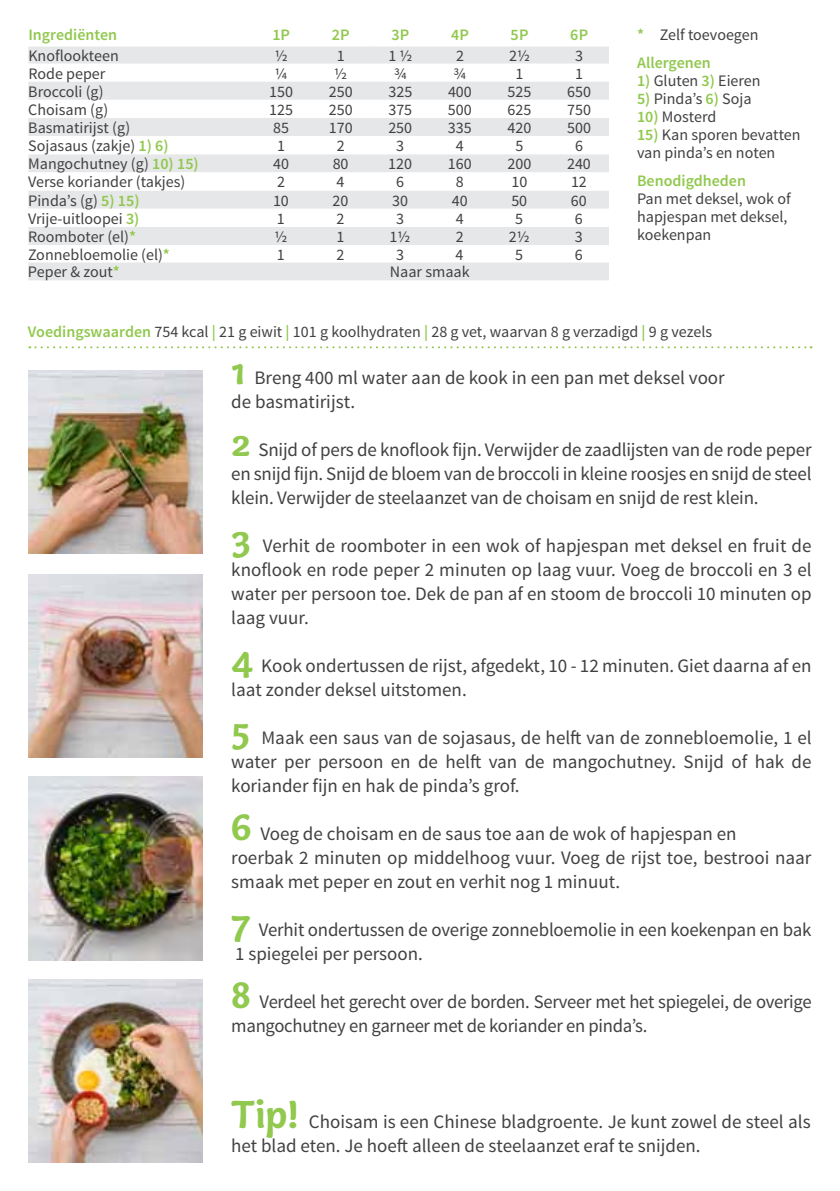
<style>
.page{position:relative;width:840px;height:1191px;background:#fff}
.page>*{position:absolute;margin:0;border:0;box-sizing:border-box;transform-origin:0 0}
.t1{font:19px/24px "Source Sans Pro";color:#414042}
.t2{font:16px/18px "Source Sans Pro";color:#414042}
.t3{font:600 16px "Source Sans Pro";color:#91c84e}
.s1{font-weight:600;color:#91c84e}
.s2{font-family:"Capucine Basic";font-weight:700;font-size:40px;color:#91c84e}
</style>
<div class="page">
<svg style="left:29px;top:346px;width:782px;height:2px"></svg>
<img style="left:28px;top:979px;width:175px;height:183px">
<img style="left:28px;top:776px;width:175px;height:184px">
<img style="left:28px;top:370px;width:175px;height:183px">
<img style="left:28px;top:574px;width:175px;height:183px">
<div style="left:28px;top:46px;width:580px;height:17px;background:#e6e7e8"></div>
<div style="left:28px;top:82px;width:580px;height:198px;background:#e6e7e8"></div>
<svg style="left:28px;top:100px;width:580px;height:162px"></svg>
<p class="t3" style="left:28px;top:25px;width:90px">Ingrediënten</p>
<p class="t3" style="left:272px;top:25px;width:19px">1P</p>
<p class="t3" style="left:332px;top:25px;width:19px">2P</p>
<p class="t3" style="left:391px;top:25px;width:19px">3P</p>
<p class="t3" style="left:451px;top:25px;width:19px">4P</p>
<p class="t3" style="left:510px;top:25px;width:19px">5P</p>
<p class="t3" style="left:570px;top:25px;width:19px">6P</p>
<p class="t2" style="left:28px;top:47px;width:92px">Knoflookteen</p>
<p class="t2" style="left:274px;top:47px;width:14px">½</p>
<p class="t2" style="left:336px;top:47px;width:9px">1</p>
<p class="t2" style="left:388px;top:47px;width:26px">1 ½</p>
<p class="t2" style="left:455px;top:47px;width:9px">2</p>
<p class="t2" style="left:509px;top:47px;width:22px">2½</p>
<p class="t2" style="left:575px;top:47px;width:9px">3</p>
<p class="t2" style="left:28px;top:65px;width:79px">Rode peper</p>
<p class="t2" style="left:275px;top:65px;width:14px">¼</p>
<p class="t2" style="left:334px;top:65px;width:14px">½</p>
<p class="t2" style="left:394px;top:65px;width:14px">¾</p>
<p class="t2" style="left:453px;top:65px;width:14px">¾</p>
<p class="t2" style="left:515px;top:65px;width:9px">1</p>
<p class="t2" style="left:575px;top:65px;width:9px">1</p>
<p class="t2" style="left:28px;top:83px;width:77px">Broccoli (g)</p>
<p class="t2" style="left:269px;top:83px;width:25px">150</p>
<p class="t2" style="left:328px;top:83px;width:25px">250</p>
<p class="t2" style="left:388px;top:83px;width:25px">325</p>
<p class="t2" style="left:447px;top:83px;width:25px">400</p>
<p class="t2" style="left:507px;top:83px;width:25px">525</p>
<p class="t2" style="left:567px;top:83px;width:25px">650</p>
<p class="t2" style="left:28px;top:101px;width:81px">Choisam (g)</p>
<p class="t2" style="left:269px;top:101px;width:25px">125</p>
<p class="t2" style="left:328px;top:101px;width:25px">250</p>
<p class="t2" style="left:388px;top:101px;width:25px">375</p>
<p class="t2" style="left:447px;top:101px;width:25px">500</p>
<p class="t2" style="left:507px;top:101px;width:25px">625</p>
<p class="t2" style="left:567px;top:101px;width:25px">750</p>
<p class="t2" style="left:28px;top:119px;width:103px">Basmatirijst (g)</p>
<p class="t2" style="left:273px;top:119px;width:17px">85</p>
<p class="t2" style="left:328px;top:119px;width:25px">170</p>
<p class="t2" style="left:388px;top:119px;width:25px">250</p>
<p class="t2" style="left:447px;top:119px;width:25px">335</p>
<p class="t2" style="left:507px;top:119px;width:25px">420</p>
<p class="t2" style="left:566px;top:119px;width:25px">500</p>
<p class="t2" style="left:28px;top:137px;width:142px">Sojasaus (zakje) <span class="s1">1) 6)</span></p>
<p class="t2" style="left:277px;top:137px;width:9px">1</p>
<p class="t2" style="left:336px;top:137px;width:9px">2</p>
<p class="t2" style="left:396px;top:137px;width:9px">3</p>
<p class="t2" style="left:455px;top:137px;width:9px">4</p>
<p class="t2" style="left:515px;top:137px;width:9px">5</p>
<p class="t2" style="left:574px;top:137px;width:9px">6</p>
<p class="t2" style="left:28px;top:155px;width:172px">Mangochutney (g) <span class="s1">10) 15)</span></p>
<p class="t2" style="left:273px;top:155px;width:17px">40</p>
<p class="t2" style="left:332px;top:155px;width:17px">80</p>
<p class="t2" style="left:388px;top:155px;width:25px">120</p>
<p class="t2" style="left:447px;top:155px;width:25px">160</p>
<p class="t2" style="left:507px;top:155px;width:25px">200</p>
<p class="t2" style="left:566px;top:155px;width:25px">240</p>
<p class="t2" style="left:28px;top:173px;width:158px">Verse koriander (takjes)</p>
<p class="t2" style="left:277px;top:173px;width:9px">2</p>
<p class="t2" style="left:336px;top:173px;width:9px">4</p>
<p class="t2" style="left:396px;top:173px;width:9px">6</p>
<p class="t2" style="left:455px;top:173px;width:9px">8</p>
<p class="t2" style="left:511px;top:173px;width:17px">10</p>
<p class="t2" style="left:570px;top:173px;width:17px">12</p>
<p class="t2" style="left:28px;top:192px;width:113px">Pinda’s (g) <span class="s1">5) 15)</span></p>
<p class="t2" style="left:273px;top:192px;width:17px">10</p>
<p class="t2" style="left:332px;top:192px;width:17px">20</p>
<p class="t2" style="left:392px;top:192px;width:17px">30</p>
<p class="t2" style="left:451px;top:192px;width:17px">40</p>
<p class="t2" style="left:511px;top:192px;width:17px">50</p>
<p class="t2" style="left:570px;top:192px;width:17px">60</p>
<p class="t2" style="left:28px;top:210px;width:113px">Vrije-uitloopei <span class="s1">3)</span></p>
<p class="t2" style="left:277px;top:210px;width:9px">1</p>
<p class="t2" style="left:336px;top:210px;width:9px">2</p>
<p class="t2" style="left:396px;top:210px;width:9px">3</p>
<p class="t2" style="left:455px;top:210px;width:9px">4</p>
<p class="t2" style="left:515px;top:210px;width:9px">5</p>
<p class="t2" style="left:574px;top:210px;width:9px">6</p>
<p class="t2" style="left:28px;top:228px;width:109px">Roomboter (el)<span class="s1">*</span></p>
<p class="t2" style="left:274px;top:228px;width:14px">½</p>
<p class="t2" style="left:336px;top:228px;width:9px">1</p>
<p class="t2" style="left:389px;top:228px;width:22px">1½</p>
<p class="t2" style="left:455px;top:228px;width:9px">2</p>
<p class="t2" style="left:508px;top:228px;width:22px">2½</p>
<p class="t2" style="left:574px;top:228px;width:9px">3</p>
<p class="t2" style="left:28px;top:246px;width:143px">Zonnebloemolie (el)<span class="s1">*</span></p>
<p class="t2" style="left:277px;top:246px;width:9px">1</p>
<p class="t2" style="left:336px;top:246px;width:9px">2</p>
<p class="t2" style="left:396px;top:246px;width:9px">3</p>
<p class="t2" style="left:455px;top:246px;width:9px">4</p>
<p class="t2" style="left:515px;top:246px;width:9px">5</p>
<p class="t2" style="left:574px;top:246px;width:9px">6</p>
<p class="t2" style="left:28px;top:263px;width:93px">Peper &amp; zout<span class="s1">*</span></p>
<p class="t2" style="left:389px;top:263px;width:81px">Naar smaak</p>
<p class="t2" style="left:636px;top:21px;width:123px;line-height:28px"><span class="s1">*</span> Zelf toevoegen<br><span class="s1">Allergenen</span></p>
<p class="t2" style="left:636px;top:72px;width:125px"><span class="s1">1)</span> Gluten <span class="s1">3)</span> Eieren</p>
<p class="t2" style="left:636px;top:90px;width:116px"><span class="s1">5)</span> Pinda’s <span class="s1">6)</span> Soja</p>
<p class="t2" style="left:636px;top:108px;width:81px"><span class="s1">10)</span> Mosterd</p>
<p class="t2" style="left:636px;top:126px;width:165px"><span class="s1">15)</span> Kan sporen bevatten van pinda’s en noten</p>
<p class="t3" style="left:636px;top:171px;width:110px">Benodigdheden</p>
<p class="t2" style="left:636px;top:190px;width:155px">Pan met deksel, wok of hapjespan met deksel, koekenpan</p>
<p class="t2" style="left:28px;top:322px;width:685px"><span class="s1">Voedingswaarden</span> 754 kcal <span class="s1">|</span> 21 g eiwit <span class="s1">|</span> 101 g koolhydraten <span class="s1">|</span> 28 g vet, waarvan 8 g verzadigd <span class="s1">|</span> 9 g vezels</p>
<p class="t1" style="left:231px;top:366px;width:495px"><span class="s2">1</span> Breng 400 ml water aan de kook in een pan met deksel voor de basmatirijst.</p>
<p class="t1" style="left:231px;top:438px;width:581px;text-align:justify"><span class="s2">2</span> Snijd of pers de knoflook fijn. Verwijder de zaadlijsten van de rode peper en snijd fijn. Snijd de bloem van de broccoli in kleine roosjes en snijd de steel klein. Verwijder de steelaanzet van de choisam en snijd de rest klein.</p>
<p class="t1" style="left:231px;top:534px;width:581px;text-align:justify"><span class="s2">3</span> Verhit de roomboter in een wok of hapjespan met deksel en fruit de knoflook en rode peper 2 minuten op laag vuur. Voeg de broccoli en 3 el water per persoon toe. Dek de pan af en stoom de broccoli 10 minuten op laag vuur.</p>
<p class="t1" style="left:231px;top:654px;width:581px"><span class="s2">4</span> Kook ondertussen de rijst, afgedekt, 10 - 12 minuten. Giet daarna af en laat zonder deksel uitstomen.</p>
<p class="t1" style="left:231px;top:726px;width:581px;text-align:justify"><span class="s2">5</span> Maak een saus van de sojasaus, de helft van de zonnebloemolie, 1 el water per persoon en de helft van de mangochutney. Snijd of hak de koriander fijn en hak de pinda’s grof.</p>
<p class="t1" style="left:231px;top:822px;width:581px"><span class="s2">6</span> Voeg de choisam en de saus toe aan de wok of hapjespan en<br>roerbak 2 minuten op middelhoog vuur. Voeg de rijst toe, bestrooi naar smaak met peper en zout en verhit nog 1 minuut.</p>
<p class="t1" style="left:231px;top:918px;width:581px"><span class="s2">7</span> Verhit ondertussen de overige zonnebloemolie in een koekenpan en bak<br>1 spiegelei per persoon.</p>
<p class="t1" style="left:231px;top:990px;width:581px"><span class="s2">8</span> Verdeel het gerecht over de borden. Serveer met het spiegelei, de overige mangochutney en garneer met de koriander en pinda’s.</p>
<p class="t1" style="left:231px;top:1110px;width:580px"><span class="s2">Tip!</span> Choisam is een Chinese bladgroente. Je kunt zowel de steel als het blad eten. Je hoeft alleen de steelaanzet eraf te snijden.</p>
</div>
